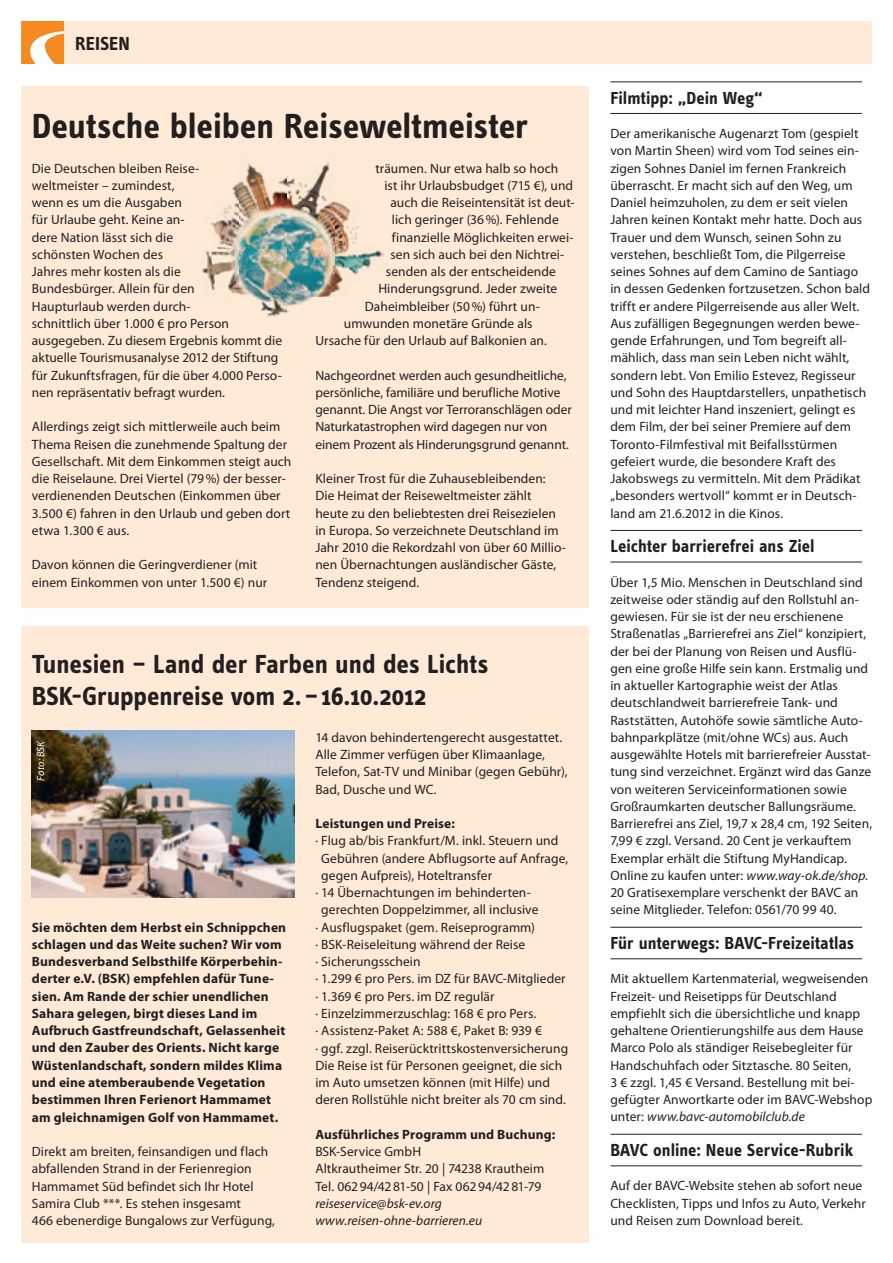
<style>
.page{position:relative;width:893px;height:1263px;background:#fff}
.page>*{position:absolute;margin:0;border:0;box-sizing:border-box;transform-origin:0 0}
.t1{font:700 36px "Info Text";letter-spacing:-.005em;color:#231f20}
.t2{font:700 27px/32.4px "Info Text";letter-spacing:-.005em;color:#231f20}
.t3{font:700 19.5px "Info Text";letter-spacing:-.005em;color:#231f20}
.t4{font:700 18px "Info Text";color:#231f20}
.t5{font:13.5px/17.2px "Myriad Pro";letter-spacing:.005em;color:#231f20}
.t6{font:700 13.5px/17.2px "Myriad Pro";letter-spacing:.01em;color:#231f20}
.t7{font:italic 13.5px/17.2px "Myriad Pro";color:#231f20}
.t8{font:italic 10.5px "Myriad Pro";color:#fff}
.s1{font-style:italic}
</style>
<div class="page">
<div style="left:32px;top:21px;width:840px;height:43px;background:#feead6"></div>
<div style="left:21px;top:86px;width:568px;height:522px;background:#feead6"></div>
<div style="left:21px;top:626px;width:568px;height:616px;background:#feead6"></div>
<img style="left:21px;top:21px;width:43px;height:43px">
<img style="left:202px;top:161px;width:181px;height:156px">
<hr style="left:610px;top:81px;width:252px;height:1px;background:#231f20">
<hr style="left:610px;top:113px;width:252px;height:1px;background:#231f20">
<hr style="left:610px;top:530px;width:252px;height:1px;background:#231f20">
<hr style="left:610px;top:562px;width:252px;height:1px;background:#231f20">
<hr style="left:610px;top:927px;width:252px;height:1px;background:#231f20">
<hr style="left:610px;top:958px;width:252px;height:1px;background:#231f20">
<hr style="left:610px;top:1134px;width:252px;height:1px;background:#231f20">
<hr style="left:610px;top:1165px;width:252px;height:1px;background:#231f20">
<img style="left:32px;top:731px;width:262px;height:166px">
<h3 class="t3" style="left:75px;top:32px;width:56px">REISEN</h3>
<h1 class="t1" style="left:32px;top:105px;width:498px">Deutsche bleiben Reiseweltmeister</h1>
<p class="t5" style="left:32px;top:159px;width:252px">Die Deutschen bleiben Reise-<br>weltmeister – zumindest,<br>wenn es um die Ausgaben<br>für Urlaube geht. Keine an-<br>dere Nation lässt sich die<br>schönsten Wochen des<br>Jahres mehr kosten als die<br>Bundesbürger. Allein für den<br>Haupturlaub werden durch-<br>schnittlich über 1.000 € pro Person ausgegeben. Zu diesem Ergebnis kommt die aktuelle Tourismusanalyse 2012 der Stiftung für Zukunftsfragen, für die über 4.000 Perso&shy;nen repräsentativ befragt wurden.</p>
<p class="t5" style="left:32px;top:418px;width:261px">Allerdings zeigt sich mittlerweile auch beim Thema Reisen die zunehmende Spaltung der Gesellschaft. Mit dem Einkommen steigt auch die Reiselaune. Drei Viertel (79 %) der besser&shy;verdienenden Deutschen (Einkommen über 3.500 €) fahren in den Urlaub und geben dort etwa 1.300 € aus.</p>
<p class="t5" style="left:32px;top:556px;width:237px">Davon können die Geringverdiener (mit einem Einkommen von unter 1.500 €) nur</p>
<p class="t5" style="left:375px;top:159px;width:184px">träumen. Nur etwa halb so hoch</p>
<p class="t5" style="left:384px;top:176px;width:190px">ist ihr Urlaubsbudget (715 €), und</p>
<p class="t5" style="left:390px;top:194px;width:186px">auch die Reise intensität ist deut-</p>
<p class="t5" style="left:392px;top:211px;width:168px">lich geringer (36 %). Fehlende</p>
<p class="t5" style="left:392px;top:228px;width:183px">finanzielle Möglichkeiten erwei-</p>
<p class="t5" style="left:390px;top:245px;width:175px">sen sich auch bei den Nichtrei-</p>
<p class="t5" style="left:386px;top:263px;width:172px">senden als der entscheidende</p>
<p class="t5" style="left:378px;top:280px;width:180px">Hinderungsgrund. Jeder zweite</p>
<p class="t5" style="left:365px;top:297px;width:177px">Daheimbleiber (50 %) führt un -</p>
<p class="t5" style="left:344px;top:314px;width:190px">um wunden monetäre Gründe als</p>
<p class="t5" style="left:315px;top:332px;width:233px">Ur sache für den Urlaub auf Balkonien an.</p>
<p class="t5" style="left:315px;top:366px;width:258px">Nachgeordnet werden auch gesundheitliche, persönliche, familiäre und berufliche Motive genannt. Die Angst vor Terroranschlägen oder Naturkatastrophen wird dagegen nur von einem Prozent als Hinderungsgrund genannt.</p>
<p class="t5" style="left:315px;top:470px;width:252px">Kleiner Trost für die Zuhausebleibenden:<br>Die Heimat der Reiseweltmeister zählt heute zu den beliebtesten drei Reisezielen in Europa. So verzeichnete Deutschland im Jahr 2010 die Rekordzahl von über 60 Millio&shy;nen Übernachtungen ausländischer Gäste, Tendenz steigend.</p>
<h2 class="t2" style="left:32px;top:648px;width:458px">Tunesien – Land der Farben und des Lichts<br>BSK-Gruppenreise vom 2. – 16.10.2012</h2>
<p class="t8" style="left:34px;top:780px;width:42px;rotate:-90deg">Foto: BSK</p>
<p class="t6" style="left:32px;top:918px;width:256px">Sie möchten dem Herbst ein Schnippchen schlagen und das Weite suchen? Wir vom Bundesverband Selbsthilfe Körperbehin&shy;derter e.V. (BSK) empfehlen dafür Tune&shy;sien. Am Rande der schier unendlichen Sahara gelegen, birgt dieses Land im<br>Auf bruch Gastfreundschaft, Gelassenheit und den Zauber des Orients. Nicht karge Wüsten landschaft, sondern mildes Klima und eine atemberaubende Vegetation bestimmen Ihren Ferienort Hammamet am gleichnamigen Golf von Hammamet.</p>
<p class="t5" style="left:32px;top:1143px;width:245px">Direkt am breiten, feinsandigen und flach abfallenden Strand in der Ferienregion Hammamet Süd befindet sich Ihr Hotel Samira Club ***. Es stehen insgesamt<br>466 ebenerdige Bungalows zur Verfügung,</p>
<p class="t5" style="left:315px;top:728px;width:254px">14 davon behindertengerecht ausgestattet.<br>Alle Zimmer verfügen über Klimaanlage, Telefon, Sat-TV und Minibar (gegen Gebühr), Bad, Dusche und WC.</p>
<p class="t6" style="left:315px;top:814px;width:141px">Leistungen und Preise:</p>
<p class="t5" style="left:315px;top:832px;width:244px">· Flug ab/bis Frankfurt/M. inkl. Steuern und</p>
<p class="t5" style="left:321px;top:849px;width:248px">Gebühren (andere Abflugsorte auf Anfrage,</p>
<p class="t5" style="left:321px;top:866px;width:172px">gegen Aufpreis), Hoteltransfer</p>
<p class="t5" style="left:315px;top:884px;width:217px">· 14 Übernachtungen im behinderten-</p>
<p class="t5" style="left:321px;top:901px;width:219px">gerechten Doppelzimmer, all inclusive</p>
<p class="t5" style="left:315px;top:918px;width:221px">· Ausflugspaket (gem. Reiseprogramm)</p>
<p class="t5" style="left:315px;top:935px;width:211px">· BSK-Reiseleitung während der Reise</p>
<p class="t5" style="left:315px;top:953px;width:107px">· Sicherungsschein</p>
<p class="t5" style="left:315px;top:970px;width:252px">· 1.299 € pro Pers. im DZ für BAVC-Mitglieder</p>
<p class="t5" style="left:315px;top:987px;width:181px">· 1.369 € pro Pers. im DZ regulär</p>
<p class="t5" style="left:315px;top:1005px;width:222px">· Einzelzimmerzuschlag: 168 € pro Pers.</p>
<p class="t5" style="left:315px;top:1022px;width:228px">· Assistenz-Paket A: 588 €, Paket B: 939 €</p>
<p class="t5" style="left:315px;top:1039px;width:254px">· ggf. zzgl. Reiserücktrittskostenversicherung</p>
<p class="t5" style="left:315px;top:1056px;width:248px">Die Reise ist für Personen geeignet, die sich</p>
<p class="t5" style="left:315px;top:1074px;width:236px">im Auto umsetzen können (mit Hilfe) und</p>
<p class="t5" style="left:315px;top:1091px;width:252px">deren Rollstühle nicht breiter als 70 cm sind.</p>
<p class="t6" style="left:315px;top:1125px;width:242px">Ausführliches Programm und Buchung:</p>
<p class="t5" style="left:315px;top:1143px;width:230px">BSK-Service GmbH<br>Altkrautheimer Str. 20 | 74238 Krautheim<br>Tel. 062 94/42 81-50 | Fax 062 94/42 81-79</p>
<p class="t7" style="left:315px;top:1194px;width:168px">reiseservice@bsk-ev.org www.reisen-ohne-barrieren.eu</p>
<h3 class="t4" style="left:610px;top:87px;width:154px">Filmtipp: „Dein Weg“</h3>
<p class="t5" style="left:610px;top:125px;width:261px">Der amerikanische Augenarzt Tom (gespielt von Martin Sheen) wird vom Tod seines ein&shy;zigen Sohnes Daniel im fernen Frankreich überrascht. Er macht sich auf den Weg, um Daniel heimzuholen, zu dem er seit vielen Jahren keinen Kontakt mehr hatte. Doch aus Trauer und dem Wunsch, seinen Sohn zu verstehen, beschließt Tom, die Pilgerreise seines Sohnes auf dem Camino de Santiago in dessen Gedenken fortzusetzen. Schon bald trifft er andere Pilgerreisende aus aller Welt.<br>Aus zufälligen Begegnun gen werden bewe&shy;gende Erfahrungen, und Tom begreift all&shy;mählich, dass man sein Leben nicht wählt, sondern lebt. Von Emilio Estevez, Regisseur und Sohn des Hauptdarstellers, unpathetisch und mit leichter Hand inszeniert, gelingt es dem Film, der bei seiner Premiere auf dem Toronto-Filmfestival mit Beifallsstürmen gefeiert wurde, die besondere Kraft des Jakobswegs zu vermitteln. Mit dem Prädikat „besonders wertvoll“ kommt er in Deutsch&shy;land am 21.6.2012 in die Kinos.</p>
<h3 class="t4" style="left:610px;top:536px;width:206px">Leichter barrierefrei ans Ziel</h3>
<p class="t5" style="left:610px;top:573px;width:263px">Über 1,5 Mio. Menschen in Deutschland sind zeitweise oder ständig auf den Rollstuhl an&shy;gewiesen. Für sie ist der neu erschienene Straßenatlas „Barrierefrei ans Ziel“ konzipiert, der bei der Planung von Reisen und Ausflü&shy;gen eine große Hilfe sein kann. Erstmalig und in aktueller Kartographie weist der Atlas deutschlandweit barrierefreie Tank- und Raststätten, Autohöfe sowie sämtliche Auto&shy;bahnparkplätze (mit/ohne WCs) aus. Auch ausgewählte Hotels mit barrierefreier Ausstat&shy;tung sind verzeichnet. Ergänzt wird das Ganze von weiteren Serviceinformationen sowie Großraumkarten deutscher Ballungsräume.<br>Barrierefrei ans Ziel, 19,7 x 28,4 cm, 192 Seiten, 7,99 € zzgl. Versand. 20 Cent je verkauftem Exemplar erhält die Stiftung MyHandicap.<br>Online zu kaufen unter: <span class="s1">www.way-ok.de/shop.<br></span>20 Gratisexemplare verschenkt der BAVC an seine Mitglieder. Telefon: 0561/70 99 40.</p>
<h3 class="t4" style="left:610px;top:932px;width:245px">Für unterwegs: BAVC-Freizeitatlas</h3>
<p class="t5" style="left:610px;top:970px;width:263px">Mit aktuellem Kartenmaterial, wegweisenden Freizeit- und Reisetipps für Deutschland empfiehlt sich die übersichtliche und knapp gehaltene Orientierungshilfe aus dem Hause Marco Polo als ständiger Reisebegleiter für Handschuhfach oder Sitztasche. 80 Seiten,<br>3 € zzgl. 1,45 € Versand. Bestellung mit bei&shy;gefügter Anwortkarte oder im BAVC-Webshop unter: <span class="s1">www.bavc-automobilclub.de</span></p>
<h3 class="t4" style="left:610px;top:1139px;width:244px">BAVC online: Neue Service-Rubrik</h3>
<p class="t5" style="left:610px;top:1177px;width:257px">Auf der BAVC-Website stehen ab sofort neue<br>Checklisten, Tipps und Infos zu Auto, Verkehr und Reisen zum Download bereit.</p>
</div>
